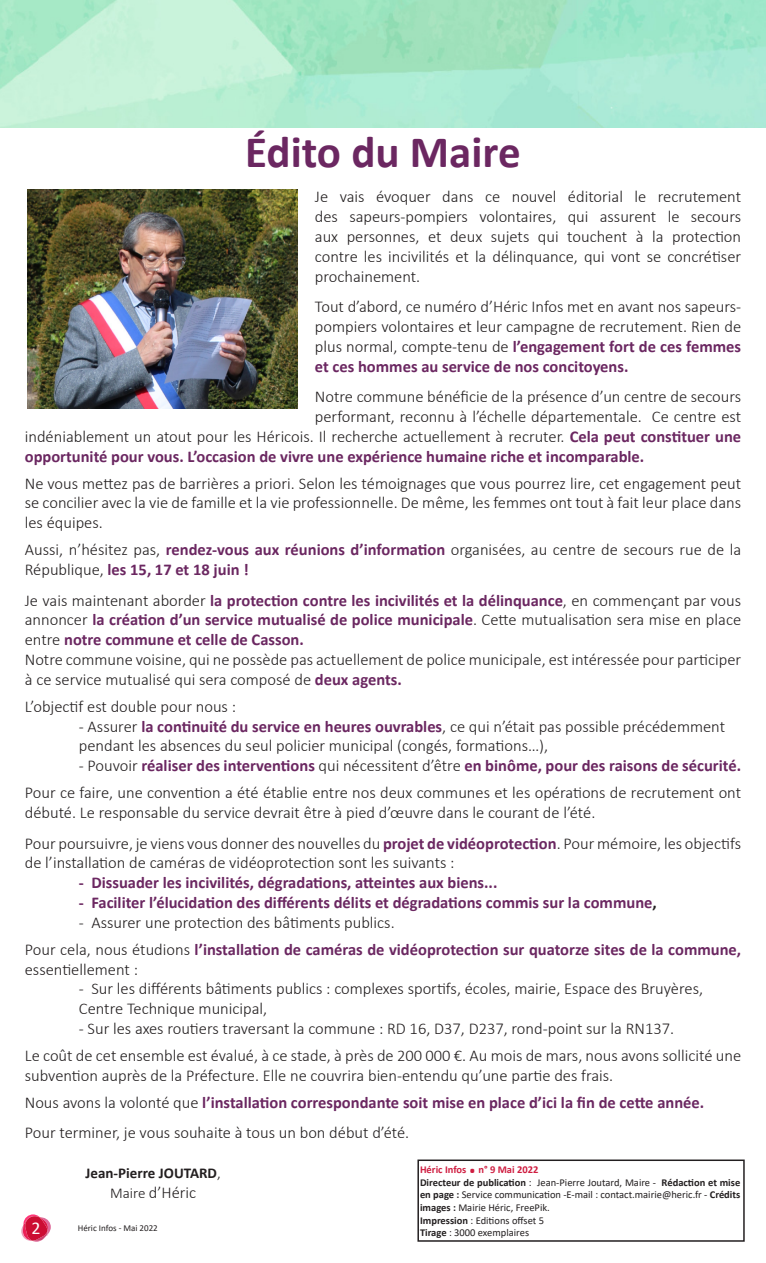
<style>
.page{position:relative;width:766px;height:1263px;background:#fff}
.page>*{position:absolute;margin:0;border:0;box-sizing:border-box;transform-origin:0 0}
.t1{font:700 45px "Calibri";color:#6b2761}
.t2{font:700 27px "Calibri";color:#cf1d40}
.t3{font:18px "Calibri";color:#fff}
.t4{font:300 16.5px/19.8px "Calibri";color:#231f20}
.t5{font:700 16.5px/19.8px "Calibri";color:#6b2761;text-align:justify}
.t6{font:700 15px "Calibri";color:#231f20}
.t7{font:10.5px/12.6px "Calibri";color:#231f20;text-align:justify}
.t8{font:700 10.5px "Calibri";color:#cf1d40}
.t9{font:9px "Calibri";color:#231f20}
.s1{font-weight:700;color:#6b2761}
.s2{font-weight:300;color:#231f20}
.s3{color:#231f20}
.s4{font-weight:300}
.s5{font-size:15px}
.s6{font-weight:700}
</style>
<div class="page">
<svg style="left:21px;top:1214px;width:30px;height:28px"></svg>
<img style="left:0;top:0;width:765px;height:128px">
<div style="left:417px;top:1159px;width:327px;height:83px;border:2px solid #231f20"></div>
<img style="left:27px;top:190px;width:271px;height:218px">
<p class="t1" style="left:245px;top:120px;width:277px">Édito du Maire</p>
<p class="t4" style="left:315px;top:187px;width:427px;text-align:justify">Je vais évoquer dans ce nouvel éditorial le recrutement des sapeurs-pompiers volontaires, qui assurent le secours aux personnes, et deux sujets qui touchent à la protection contre les incivilités et la délinquance, qui vont se concrétiser prochainement.</p>
<p class="t4" style="left:315px;top:297px;width:427px;text-align:justify">Tout d’abord, ce numéro d’Héric Infos met en avant nos sapeurs&shy;pompiers volontaires et leur campagne de recrutement. Rien de plus normal, compte-tenu de <span class="s1">l’engagement fort de ces femmes et ces hommes au service de nos concitoyens.</span></p>
<p class="t4" style="left:315px;top:387px;width:427px">Notre commune bénéficie de la présence d’un centre de secours</p>
<p class="t4" style="left:315px;top:406px;width:427px">performant, reconnu à l’échelle départementale. Ce centre est</p>
<p class="t4" style="left:25px;top:426px;width:717px">indéniablement un atout pour les Héricois. Il recherche actuellement à recruter. <span class="s1">Cela peut constituer une</span></p>
<p class="t5" style="left:25px;top:446px;width:621px">opportunité pour vous. L’occasion de vivre une expérience humaine riche et incomparable.</p>
<p class="t4" style="left:25px;top:473px;width:717px;text-align:justify">Ne vous mettez pas de barrières a priori. Selon les témoignages que vous pourrez lire, cet engagement peut se concilier avec la vie de famille et la vie professionnelle. De même, les femmes ont tout à fait leur place dans les équipes.</p>
<p class="t4" style="left:25px;top:540px;width:717px">Aussi, n’hésitez pas, <span class="s1">rendez-vous aux réunions d’information</span> organisées, au centre de secours rue de la<br>République, <span class="s1">les 15, 17 et 18 juin !</span></p>
<p class="t5" style="left:25px;top:590px;width:717px"><span class="s2">Je vais maintenant aborder</span> la protection contre les incivilités et la délinquance<span class="s2">, en commençant par vous annoncer</span> la création d’un service mutualisé de police municipale<span class="s2">. Cette mutualisation sera mise en place entre</span> notre commune et celle de Casson.</p>
<p class="t4" style="left:25px;top:649px;width:717px">Notre commune voisine, qui ne possède pas actuellement de police municipale, est intéressée pour participer à ce service mutualisé qui sera composé de <span class="s1">deux agents.</span></p>
<p class="t4" style="left:25px;top:696px;width:213px">L’objectif est double pour nous :</p>
<p class="t4" style="left:79px;top:716px;width:647px">- Assurer <span class="s1">la continuité du service en heures ouvrables</span>, ce qui n’était pas possible précédemment pendant les absences du seul policier municipal (congés, formations…),</p>
<p class="t5" style="left:79px;top:756px;width:663px"><span class="s2">- Pouvoir</span> réaliser des interventions <span class="s2">qui nécessitent d’être</span> en binôme, pour des raisons de sécurité.</p>
<p class="t4" style="left:25px;top:783px;width:717px">Pour ce faire, une convention a été établie entre nos deux communes et les opérations de recrutement ont débuté. Le responsable du service devrait être à pied d’œuvre dans le courant de l’été.</p>
<p class="t4" style="left:25px;top:833px;width:717px">Pour poursuivre, je viens vous donner des nouvelles du <span class="s1">projet de vidéoprotection</span>. Pour mémoire, les objectifs de l’installation de caméras de vidéoprotection sont les suivants :</p>
<p class="t5" style="left:79px;top:873px;width:420px">- Dissuader les incivilités, dégradations, atteintes aux biens...</p>
<p class="t5" style="left:79px;top:892px;width:579px">- Faciliter l’élucidation des différents délits et dégradations commis sur la commune<span class="s3">,</span></p>
<p class="t4" style="left:79px;top:912px;width:317px">- Assurer une protection des bâtiments publics.</p>
<p class="t5" style="left:25px;top:939px;width:717px"><span class="s2">Pour cela, nous étudions</span> l’installation de caméras de vidéoprotection sur quatorze sites de la commune, <span class="s2">essentiellement :</span></p>
<p class="t4" style="left:79px;top:979px;width:625px">- Sur les différents bâtiments publics : complexes sportifs, écoles, mairie, Espace des Bruyères,</p>
<p class="t4" style="left:79px;top:999px;width:190px">Centre Technique municipal,</p>
<p class="t4" style="left:79px;top:1018px;width:596px">- Sur les axes routiers traversant la commune : RD 16, D37, D237, rond-point sur la RN137.</p>
<p class="t4" style="left:25px;top:1045px;width:717px">Le coût de cet ensemble est évalué, à ce stade, à près de 200 000 €. Au mois de mars, nous avons sollicité une subvention auprès de la Préfecture. Elle ne couvrira bien-entendu qu’une partie des frais.</p>
<p class="t5" style="left:25px;top:1092px;width:680px"><span class="s2">Nous avons la volonté que</span> l’installation correspondante soit mise en place d’ici la fin de cette année.</p>
<p class="t4" style="left:25px;top:1123px;width:386px">Pour terminer, je vous souhaite à tous un bon début d’été.</p>
<p class="t6" style="left:86px;top:1162px;width:137px">Jean-Pierre JOUTARD<span class="s4">,</span></p>
<p class="t4" style="left:110px;top:1182px;width:88px"><span class="s5">Maire</span> d’Héric</p>
<p class="t3" style="left:31px;top:1215px;width:11px">2</p>
<p class="t9" style="left:78px;top:1222px;width:82px">Héric Infos - Mai 2022</p>
<p class="t8" style="left:420px;top:1162px;width:48px">Héric Infos</p>
<p class="t2" style="left:468px;top:1145px;width:9px">.</p>
<p class="t8" style="left:478px;top:1162px;width:61px">n° 9 Mai 2022</p>
<p class="t7" style="left:420px;top:1176px;width:322px"><span class="s6">Directeur de publication</span> : Jean-Pierre Joutard, Maire - <span class="s6">Rédaction et mise en page :</span> Service communication -E-mail : contact.mairie@heric.fr - <span class="s6">Crédits images :</span> Mairie Héric, FreePik.</p>
<p class="t7" style="left:420px;top:1213px;width:125px"><span class="s6">Impression</span> : Editions offset 5</p>
<p class="t7" style="left:420px;top:1226px;width:111px"><span class="s6">Tirage</span> : 3000 exemplaires</p>
</div>
